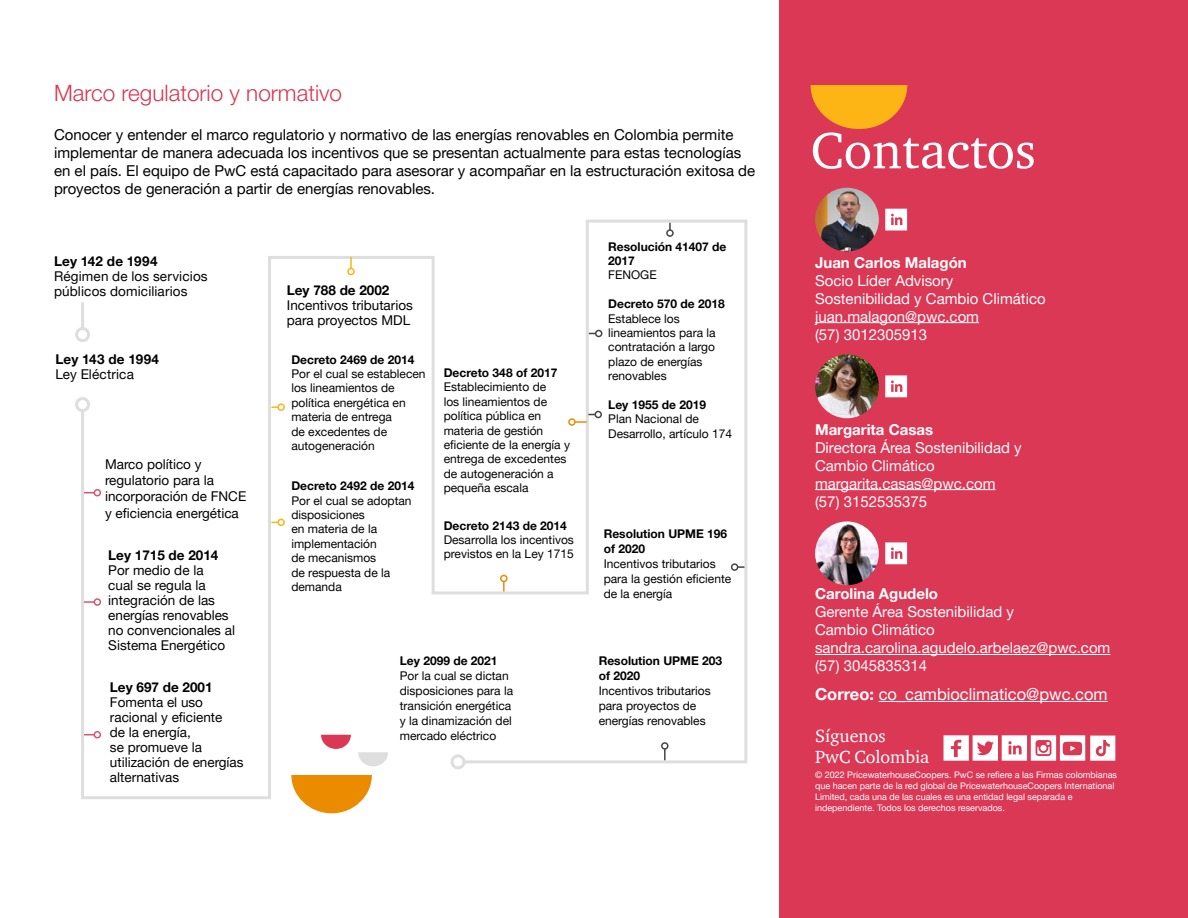
<style>
.page{position:relative;width:1188px;height:918px;background:#fff}
.page>*{position:absolute;margin:0;border:0;box-sizing:border-box;transform-origin:0 0}
.t1{font:52.5px "ITC Charter Com";color:#fff}
.t2{font:300 22.5px "Helvetica Neue LT Pro";color:#da3854}
.t3{font:18px/21.6px "ITC Charter Com";color:#fff}
.t4{font:16.5px "Helvetica Neue LT Pro";color:#fff}
.t5{font:15px/18px "Helvetica Neue LT Pro";color:#000}
.t6{font:15px/18px "Helvetica Neue LT Pro";color:#fff}
.t7{font:700 15px "Helvetica Neue LT Pro";color:#fff}
.t8{font:13.5px/15px "Helvetica Neue LT Pro";color:#000}
.t9{font:700 13.5px "Helvetica Neue LT Pro";color:#000}
.t10{font:700 13.5px "Helvetica Neue LT Pro";letter-spacing:.02em;color:#000}
.t11{font:12px/14.4px "Helvetica Neue LT Pro";color:#000}
.t12{font:700 12px/15px "Helvetica Neue LT Pro";color:#000}
.t13{font:9px/10.8px "Helvetica Neue LT Pro";color:#fff}
.s1{font-weight:700}
</style>
<div class="page">
<div style="left:780px;top:0;width:408px;height:918px;background:#da3854"></div>
<svg style="left:811px;top:85px;width:96px;height:44px"></svg>
<svg style="left:302px;top:801px;width:59px;height:12px"></svg>
<img style="left:815px;top:188px;width:64px;height:63px;border-radius:32px">
<img style="left:815px;top:354px;width:64px;height:64px;border-radius:32px">
<img style="left:815px;top:521px;width:64px;height:64px;border-radius:32px">
<svg style="left:885px;top:209px;width:22px;height:22px"></svg>
<svg style="left:885px;top:375px;width:22px;height:22px"></svg>
<svg style="left:885px;top:542px;width:22px;height:22px"></svg>
<svg style="left:944px;top:735px;width:171px;height:26px"></svg>
<svg style="left:81px;top:219px;width:667px;height:582px"></svg>
<div style="left:75px;top:397px;width:15px;height:15px;border:3px solid #dedede;border-radius:50%"></div>
<div style="left:451px;top:754px;width:15px;height:15px;border:3px solid #dedede;border-radius:50%"></div>
<hr style="left:81px;top:302px;width:3px;height:27px;background:#dedede">
<div style="left:75px;top:327px;width:15px;height:15px;border:3px solid #dedede;border-radius:50%"></div>
<div style="left:277px;top:519px;width:8px;height:7px;border:2px solid #fcb514;border-radius:50%"></div>
<svg style="left:271px;top:406px;width:6px;height:2px"></svg>
<div style="left:277px;top:403px;width:8px;height:8px;border:2px solid #fcb514;border-radius:50%"></div>
<svg style="left:576px;top:421px;width:11px;height:2px"></svg>
<div style="left:568px;top:418px;width:8px;height:8px;border:2px solid #eb8c00;border-radius:50%"></div>
<div style="left:595px;top:330px;width:7px;height:7px;border:2px solid #454547;border-radius:50%"></div>
<div style="left:595px;top:411px;width:7px;height:7px;border:2px solid #454547;border-radius:50%"></div>
<hr style="left:815px;top:322px;width:164px;height:1px;background:#fff">
<hr style="left:815px;top:489px;width:181px;height:1px;background:#fff">
<hr style="left:815px;top:654px;width:295px;height:1px;background:#fff">
<hr style="left:879px;top:701px;width:229px;height:1px;background:#fff">
<svg style="left:350px;top:257px;width:2px;height:11px"></svg>
<div style="left:347px;top:268px;width:8px;height:7px;border:2px solid #fcb514;border-radius:50%"></div>
<h2 class="t2" style="left:54px;top:79px;width:290px">Marco regulatorio y normativo</h2>
<p class="t5" style="left:54px;top:125px;width:703px">Conocer y entender el marco regulatorio y normativo de las energías renovables en Colombia permite implementar de manera adecuada los incentivos que se presentan actualmente para estas tecnologías en el país. El equipo de PwC está capacitado para asesorar y acompañar en la estructuración exitosa de proyectos de generación a partir de energías renovables.</p>
<p class="t9" style="left:54px;top:253px;width:105px">Ley 142 de 1994</p>
<p class="t8" style="left:54px;top:269px;width:155px">Régimen de los servicios públicos domiciliarios</p>
<p class="t10" style="left:55px;top:350px;width:105px">Ley 143 de 1994</p>
<p class="t8" style="left:55px;top:366px;width:80px">Ley Eléctrica</p>
<p class="t8" style="left:105px;top:456px;width:143px;line-height:16.2px">Marco político y regulatorio para la incorporación de FNCE y eficiencia energética</p>
<p class="t9" style="left:108px;top:546px;width:112px">Ley 1715 de 2014</p>
<p class="t8" style="left:108px;top:562px;width:128px">Por medio de la<br>cual se regula la integración de las energías renovables no convencionales al<br>Sistema Energético</p>
<p class="t9" style="left:110px;top:679px;width:104px">Ley 697 de 2001</p>
<p class="t8" style="left:110px;top:695px;width:135px">Fomenta el uso racional y eficiente<br>de la energía,<br>se promueve la utilización de energías alternativas</p>
<p class="t9" style="left:287px;top:281px;width:104px">Ley 788 de 2002</p>
<p class="t8" style="left:287px;top:297px;width:128px">Incentivos tributarios para proyectos MDL</p>
<p class="t12" style="left:291px;top:352px;width:125px">Decreto 2469 de 2014</p>
<p class="t11" style="left:291px;top:366px;width:136px">Por el cual se establecen los lineamientos de política energética en materia de entrega<br>de excedentes de autogeneración</p>
<p class="t12" style="left:291px;top:478px;width:125px">Decreto 2492 de 2014</p>
<p class="t11" style="left:291px;top:493px;width:122px">Por el cual se adoptan disposiciones<br>en materia de la implementación<br>de mecanismos<br>de respuesta de la demanda</p>
<p class="t12" style="left:444px;top:365px;width:115px">Decreto 348 of 2017</p>
<p class="t11" style="left:444px;top:380px;width:128px">Establecimiento de<br>los lineamientos de política pública en materia de gestión eficiente de la energía y entrega de excedentes de autogeneración a pequeña escala</p>
<p class="t12" style="left:444px;top:518px;width:125px">Decreto 2143 de 2014</p>
<p class="t11" style="left:444px;top:532px;width:132px">Desarrolla los incentivos previstos en la Ley 1715</p>
<p class="t12" style="left:400px;top:653px;width:99px">Ley 2099 de 2021</p>
<p class="t11" style="left:400px;top:668px;width:115px;line-height:15px">Por la cual se dictan disposiciones para la transición energética y la dinamización del mercado eléctrico</p>
<p class="t12" style="left:608px;top:239px;width:120px;line-height:14.4px">Resolución 41407 de<br>2017</p>
<p class="t11" style="left:608px;top:268px;width:50px">FENOGE</p>
<p class="t12" style="left:608px;top:296px;width:118px">Decreto 570 de 2018</p>
<p class="t11" style="left:608px;top:311px;width:109px">Establece los lineamientos para la contratación a largo plazo de energías renovables</p>
<p class="t12" style="left:608px;top:397px;width:99px">Ley 1955 de 2019</p>
<p class="t11" style="left:608px;top:412px;width:125px">Plan Nacional de<br>Desarrollo, artículo 174</p>
<p class="t12" style="left:604px;top:526px;width:125px">Resolution UPME 196 of 2020</p>
<p class="t11" style="left:604px;top:556px;width:129px;line-height:15px">Incentivos tributarios para la gestión eficiente de la energía</p>
<p class="t12" style="left:599px;top:653px;width:125px">Resolution UPME 203 of 2020</p>
<p class="t11" style="left:599px;top:683px;width:114px;line-height:15px">Incentivos tributarios para proyectos de energías renovables</p>
<h1 class="t1" style="left:811px;top:118px;width:227px">Contactos</h1>
<p class="t7" style="left:815px;top:253px;width:153px">Juan Carlos Malagón</p>
<p class="t6" style="left:815px;top:271px;width:232px">Socio Líder Advisory<br>Sostenibilidad y Cambio Climático juan.malagon@pwc.com<br>(57) 3012305913</p>
<p class="t7" style="left:815px;top:420px;width:120px">Margarita Casas</p>
<p class="t6" style="left:815px;top:438px;width:208px">Directora Área Sostenibilidad y<br>Cambio Climático margarita.casas@pwc.com (57) 3152535375</p>
<p class="t7" style="left:815px;top:585px;width:125px">Carolina Agudelo</p>
<p class="t6" style="left:815px;top:603px;width:297px">Gerente Área Sostenibilidad y<br>Cambio Climático sandra.carolina.agudelo.arbelaez@pwc.com (57) 3045835314</p>
<h3 class="t4" style="left:815px;top:684px;width:294px"><span class="s1">Correo:</span> co_cambioclimatico@pwc.com</h3>
<h3 class="t3" style="left:815px;top:724px;width:116px">Síguenos<br>PwC Colombia</h3>
<p class="t13" style="left:815px;top:770px;width:304px">© 2022 PricewaterhouseCoopers. PwC se refiere a las Firmas colombianas que hacen parte de la red global de PricewaterhouseCoopers International Limited, cada una de las cuales es una entidad legal separada e independiente. Todos los derechos reservados.</p>
</div>
